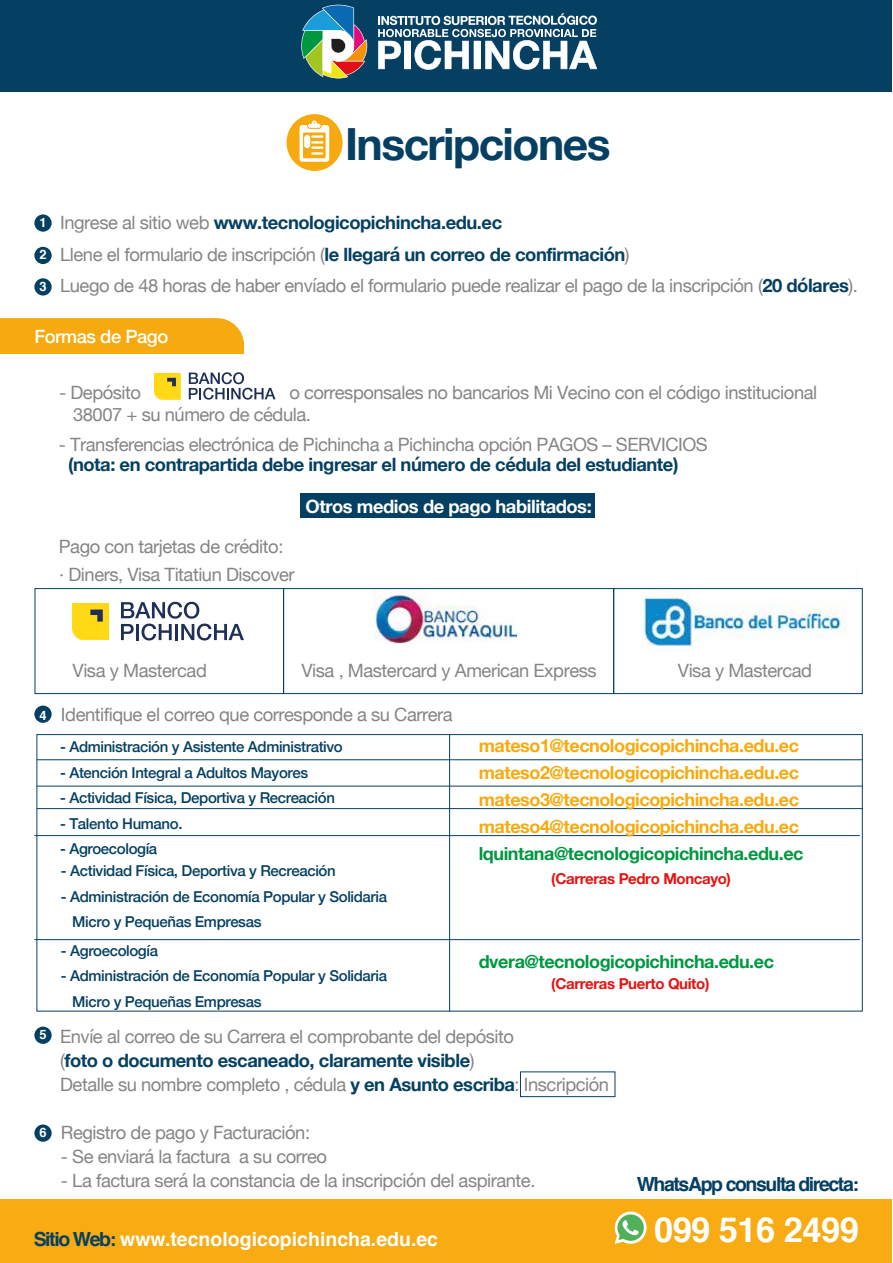
<style>
.page{position:relative;width:893px;height:1263px;background:#fff}
.page>*{position:absolute;margin:0;border:0;box-sizing:border-box;transform-origin:0 0}
.t1{font:700 44.4px "Helvetica Neue";letter-spacing:-.035em;color:#054062}
.t2{font:700 34.5px "Helvetica";letter-spacing:-.015em;color:#fff}
.t3{font:700 19.5px "Helvetica";color:#fff}
.t4{font:700 19.5px "Helvetica";letter-spacing:-.075em;color:#054062}
.t5{font:18.3px/31.5px "Helvetica Neue";letter-spacing:-.025em;color:#858585}
.t6{font:700 18.3px "Helvetica Neue";letter-spacing:-.025em;color:#054062}
.t7{font:700 18.3px "Helvetica Neue";letter-spacing:-.025em;color:#fff}
.t8{font:500 18.3px "Helvetica Neue";letter-spacing:-.025em;color:#fff}
.t9{font:700 18px/27px "Helvetica Neue";letter-spacing:-.025em;color:#f7aa0f;text-align:justify}
.t10{font:700 18px "Helvetica Neue";letter-spacing:-.025em;color:#009741}
.t11{font:500 15px/25.5px "Helvetica Neue";letter-spacing:-.025em;color:#054062}
.t12{font:700 15px "Helvetica Neue";letter-spacing:-.025em;color:#e31413}
.t13{font:700 12.9px "Helvetica";color:#fff}
.s1{font-weight:700;color:#054062}
.s2{color:#054062}
</style>
<div class="page">
<div style="left:0;top:318px;width:244px;height:36px;background:#f7aa0f"></div>
<div style="left:301px;top:494px;width:294px;height:24px;background:#054062"></div>
<div style="left:0;top:0;width:892px;height:92px;background:#054062"></div>
<svg style="left:301px;top:5px;width:66px;height:73px"></svg>
<svg style="left:378px;top:13px;width:219px;height:57px"></svg>
<div style="left:0;top:1199px;width:892px;height:64px;background:#f8ab12"></div>
<div style="left:34px;top:214px;width:18px;height:18px;background:#054062;border-radius:50%"></div>
<div style="left:34px;top:247px;width:18px;height:17px;background:#054062;border-radius:50%"></div>
<div style="left:34px;top:278px;width:18px;height:18px;background:#054062;border-radius:50%"></div>
<div style="left:34px;top:705px;width:18px;height:18px;background:#054062;border-radius:50%"></div>
<div style="left:34px;top:1026px;width:18px;height:18px;background:#054062;border-radius:50%"></div>
<div style="left:34px;top:1124px;width:18px;height:18px;background:#054062;border-radius:50%"></div>
<div style="left:286px;top:114px;width:57px;height:57px;background:#f7aa0f;border-radius:50%"></div>
<svg style="left:300px;top:120px;width:29px;height:42px"></svg>
<div style="left:520px;top:1071px;width:95px;height:26px;border:1px solid #054062"></div>
<svg style="left:615px;top:1211px;width:32px;height:33px"></svg>
<hr style="left:37px;top:786px;width:825px;height:1px;background:#054062">
<hr style="left:37px;top:808px;width:825px;height:1px;background:#054062">
<hr style="left:34px;top:835px;width:826px;height:1px;background:#054062">
<hr style="left:34px;top:939px;width:826px;height:1px;background:#054062">
<hr style="left:37px;top:759px;width:825px;height:1px;background:#054062">
<hr style="left:449px;top:735px;width:1px;height:276px;background:#054062">
<img style="left:154px;top:373px;width:26px;height:26px">
<svg style="left:167px;top:378px;width:9px;height:8px"></svg>
<svg style="left:189px;top:372px;width:87px;height:28px"></svg>
<img style="left:72px;top:603px;width:37px;height:37px">
<svg style="left:90px;top:609px;width:13px;height:13px"></svg>
<svg style="left:121px;top:602px;width:123px;height:38px"></svg>
<img style="left:374px;top:593px;width:143px;height:50px">
<img style="left:622px;top:586px;width:241px;height:155px">
<div style="left:35px;top:588px;width:249px;height:106px;border:1px solid #054062"></div>
<div style="left:613px;top:588px;width:250px;height:106px;border:1px solid #054062"></div>
<div style="left:283px;top:588px;width:331px;height:106px;border:1px solid #054062"></div>
<h1 class="t1" style="left:345px;top:109px;width:267px">Inscripciones</h1>
<p class="t13" style="left:39px;top:212px;width:9px">1</p>
<p class="t13" style="left:39px;top:244px;width:9px">2</p>
<p class="t13" style="left:39px;top:276px;width:9px">3</p>
<p class="t5" style="left:60px;top:208px;width:799px">Ingrese al sitio web <span class="s1">www.tecnologicopichincha.edu.ec<br></span>Llene el formulario de inscripción (<span class="s1">le llegará un correo de confirmación</span>)<br>Luego de 48 horas de haber envíado el formulario puede realizar el pago de la inscripción (<span class="s1">20 dólares</span>).</p>
<p class="t8" style="left:34px;top:322px;width:135px">Formas de Pago</p>
<p class="t5" style="left:73px;top:382px;width:746px;line-height:22px;text-indent:216px">o corresponsales no bancarios Mi Vecino con el código institucional<br>38007 + su número de cédula.</p>
<p class="t5" style="left:59px;top:430px;width:651px">- Transferencias electrónica de Pichincha a Pichincha opción PAGOS – SERVICIOS</p>
<p class="t6" style="left:68px;top:450px;width:612px">(nota: en contrapartida debe ingresar el número de cédula del estudiante)</p>
<p class="t7" style="left:306px;top:492px;width:288px">Otros medios de pago habilitados:</p>
<p class="t5" style="left:59px;top:378px;width:83px">- Depósito</p>
<p class="t5" style="left:59px;top:531px;width:226px">Pago con tarjetas de crédito:</p>
<p class="t5" style="left:59px;top:559px;width:237px">· Diners, Visa Titatiun Discover</p>
<p class="t13" style="left:39px;top:705px;width:9px">4</p>
<p class="t5" style="left:73px;top:656px;width:136px">Visa y Mastercad</p>
<p class="t5" style="left:302px;top:656px;width:297px">Visa , Mastercard y American Express</p>
<p class="t5" style="left:678px;top:656px;width:136px">Visa y Mastercad</p>
<p class="t5" style="left:61px;top:700px;width:393px">Identifique el correo que corresponde a su Carrera</p>
<p class="t11" style="left:60px;top:733px;width:284px">- Administración y Asistente Administrativo</p>
<p class="t11" style="left:60px;top:758px;width:250px">- Atención Integral a Adultos Mayores</p>
<p class="t11" style="left:60px;top:784px;width:276px">- Actividad Física, Deportiva y Recreación</p>
<p class="t11" style="left:60px;top:809px;width:124px">- Talento Humano.</p>
<p class="t11" style="left:60px;top:835px;width:99px">- Agroecología</p>
<p class="t11" style="left:61px;top:857px;width:276px">- Actividad Física, Deportiva y Recreación</p>
<p class="t11" style="left:72px;top:882px;width:316px;text-indent:-11px">- Administración de Economía Popular y Solidaria<br>Micro y Pequeñas Empresas</p>
<p class="t11" style="left:61px;top:936px;width:99px">- Agroecología</p>
<p class="t11" style="left:72px;top:962px;width:316px;text-indent:-11px">- Administración de Economía Popular y Solidaria<br>Micro y Pequeñas Empresas</p>
<p class="t9" style="left:479px;top:733px;width:322px">mateso1@tecnologicopichincha.edu.ec mateso2@tecnologicopichincha.edu.ec mateso3@tecnologicopichincha.edu.ec mateso4@tecnologicopichincha.edu.ec</p>
<p class="t10" style="left:479px;top:839px;width:326px">lquintana@tecnologicopichincha.edu.ec</p>
<p class="t12" style="left:551px;top:866px;width:181px">(Carreras Pedro Moncayo)</p>
<p class="t10" style="left:479px;top:947px;width:297px">dvera@tecnologicopichincha.edu.ec</p>
<p class="t12" style="left:551px;top:971px;width:160px">(Carreras Puerto Quito)</p>
<p class="t5" style="left:60px;top:1026px;width:550px;line-height:24px">Envíe al correo de su Carrera el comprobante del depósito<br>(<span class="s1">foto o documento escaneado, claramente visible</span>)<br>Detalle su nombre completo , cédula <span class="s1">y en Asunto escriba</span>: Inscripción</p>
<p class="t5" style="left:61px;top:1117px;width:251px">Registro de pago y Facturación:</p>
<p class="t5" style="left:61px;top:1141px;width:268px">- Se enviará la factura a su correo</p>
<p class="t5" style="left:61px;top:1165px;width:476px">- La factura será la constancia de la inscripción del aspirante.</p>
<p class="t4" style="left:637px;top:1168px;width:224px">WhatsApp consulta directa:</p>
<h2 class="t2" style="left:654px;top:1202px;width:206px">099 516 2499</h2>
<p class="t13" style="left:39px;top:1024px;width:9px">5</p>
<p class="t13" style="left:39px;top:1122px;width:9px">6</p>
<p class="t3" style="left:34px;top:1223px;width:406px"><span class="s2">Sitio Web:</span> www.tecnologicopichincha.edu.ec</p>
</div>
